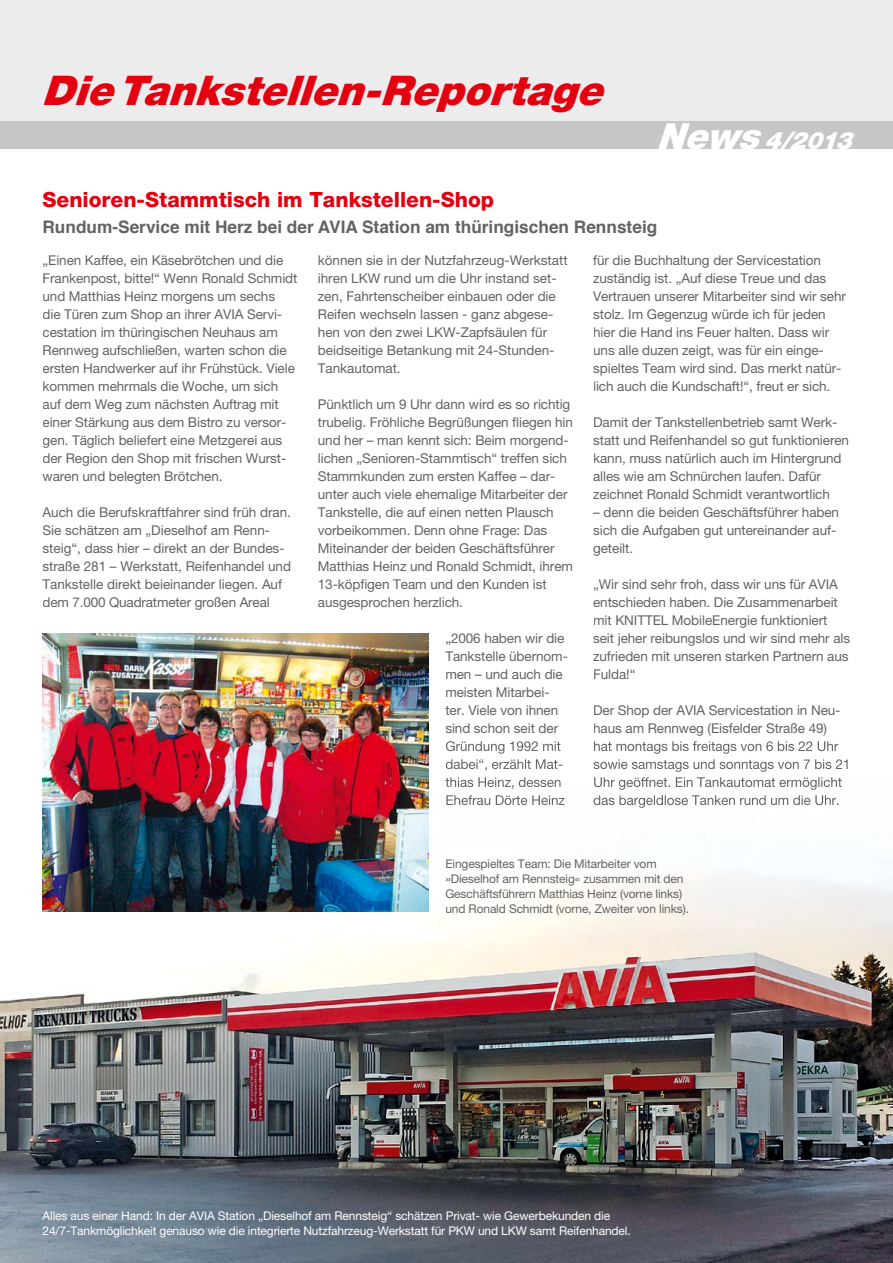
<style>
.page{position:relative;width:893px;height:1263px;background:#fff}
.page>*{position:absolute;margin:0;border:0;box-sizing:border-box;transform-origin:0 0}
.t1{font:italic 900 40.95px "Helvetica Neue";color:#e3000f}
.t2{font:italic 900 24px "Helvetica Neue";color:#fff}
.t3{font:800 21px "Helvetica Neue";color:#e3000f}
.t4{font:700 17.25px "Helvetica";color:#636362}
.t5{font:13.5px/18px "Helvetica Neue";letter-spacing:-.005em;color:#636362}
.t6{font:12px/15px "Helvetica Neue";letter-spacing:-.01em;color:#fff}
.t7{font:12px/15px "Helvetica Neue";letter-spacing:-.01em;color:#636362}
.s1{font-size:36px}
</style>
<div class="page">
<div style="left:0;top:0;width:893px;height:128px;background:#ececed"></div>
<div style="left:0;top:121px;width:893px;height:28px;background:#c5c6c6"></div>
<img style="left:0;top:738px;width:893px;height:525px">
<img style="left:446px;top:741px;width:115px;height:13px">
<img style="left:446px;top:759px;width:116px;height:12px">
<img style="left:445px;top:777px;width:116px;height:12px">
<img style="left:446px;top:795px;width:119px;height:10px">
<img style="left:594px;top:741px;width:244px;height:13px">
<img style="left:594px;top:759px;width:256px;height:13px">
<img style="left:594px;top:777px;width:248px;height:13px">
<img style="left:594px;top:795px;width:244px;height:13px">
<img style="left:43px;top:634px;width:385px;height:278px">
<h1 class="t1" style="left:42px;top:66px;width:577px">DieTankstellen-Reportage</h1>
<h2 class="t2" style="left:656px;top:126px;width:206px"><span class="s1">News</span>4/2013</h2>
<h3 class="t3" style="left:43px;top:187px;width:453px">Senioren-Stammtisch im Tankstellen-Shop</h3>
<p class="t4" style="left:43px;top:213px;width:616px">Rundum-Service mit Herz bei der AVIA Station am thüringischen Rennsteig</p>
<p class="t5" style="left:43px;top:251px;width:256px">„Einen Kaffee, ein Käsebrötchen und die Frankenpost, bitte!“ Wenn Ronald Schmidt und Matthias Heinz morgens um sechs<br>die Türen zum Shop an ihrer AVIA Servi&shy;cestation im thüringischen Neuhaus am Rennweg aufschließen, warten schon die ersten Handwerker auf ihr Frühstück. Viele kommen mehrmals die Woche, um sich auf dem Weg zum nächsten Auftrag mit einer Stärkung aus dem Bistro zu versor&shy;gen. Täglich beliefert eine Metzgerei aus der Region den Shop mit frischen Wurst&shy;waren und belegten Brötchen.</p>
<p class="t5" style="left:43px;top:503px;width:250px">Auch die Berufskraftfahrer sind früh dran.<br>Sie schätzen am „Dieselhof am Renn&shy;steig“, dass hier – direkt an der Bundes&shy;straße 281 – Werkstatt, Reifenhandel und Tankstelle direkt beieinander liegen. Auf dem 7.000 Quadratmeter großen Areal</p>
<p class="t5" style="left:593px;top:251px;width:254px">für die Buchhaltung der Servicestation zuständig ist. „Auf diese Treue und das Vertrauen unserer Mitarbeiter sind wir sehr stolz. Im Gegenzug würde ich für jeden hier die Hand ins Feuer halten. Dass wir uns alle duzen zeigt, was für ein einge&shy;spieltes Team wird sind. Das merkt natür&shy;lich auch die Kundschaft!“, freut er sich.</p>
<p class="t5" style="left:593px;top:413px;width:257px">Damit der Tankstellenbetrieb samt Werk&shy;statt und Reifenhandel so gut funktionieren kann, muss natürlich auch im Hintergrund alles wie am Schnürchen laufen. Dafür zeichnet Ronald Schmidt verantwortlich</p>
<p class="t5" style="left:593px;top:503px;width:247px">– denn die beiden Geschäftsführer haben sich die Aufgaben gut untereinander auf&shy;geteilt.</p>
<p class="t5" style="left:593px;top:575px;width:259px">„Wir sind sehr froh, dass wir uns für AVIA entschieden haben. Die Zusammenarbeit mit KNITTEL MobileEnergie funktioniert seit jeher reibungslos und wir sind mehr als zufrieden mit unseren starken Partnern aus Fulda!“</p>
<p class="t5" style="left:593px;top:701px;width:249px">Der Shop der AVIA Servicestation in Neu&shy;haus am Rennweg (Eisfelder Straße 49)</p>
<p class="t5" style="left:318px;top:251px;width:251px">können sie in der Nutzfahrzeug-Werkstatt ihren LKW rund um die Uhr instand set&shy;zen, Fahrtenscheiber einbauen oder die Reifen wechseln lassen - ganz abgese&shy;hen von den zwei LKW-Zapfsäulen für beidseitige Betankung mit 24-Stunden-Tankautomat.</p>
<p class="t5" style="left:318px;top:395px;width:257px">Pünktlich um 9 Uhr dann wird es so richtig trubelig. Fröhliche Begrüßungen fliegen hin und her – man kennt sich: Beim morgend&shy;lichen „Senioren-Stammtisch“ treffen sich Stammkunden zum ersten Kaffee – dar&shy;unter auch viele ehemalige Mitarbeiter der Tankstelle, die auf einen netten Plausch vorbeikommen. Denn ohne Frage: Das Miteinander der beiden Geschäftsführer Matthias Heinz und Ronald Schmidt, ihrem 13-köpfigen Team und den Kunden ist ausgesprochen herzlich.</p>
<p class="t5" style="left:445px;top:629px;width:124px">„2006 haben wir die<br>Tankstelle übernom&shy;men – und auch die meisten Mitarbei&shy;ter. Viele von ihnen sind schon seit der</p>
<p class="t7" style="left:445px;top:856px;width:245px">Eingespieltes Team: Die Mitarbeiter vom »Dieselhof am Rennsteig« zusammen mit den Geschäftsführern Matthias Heinz (vorne links) und Ronald Schmidt (vorne, Zweiter von links).</p>
<p class="t6" style="left:43px;top:1208px;width:590px">Alles aus einer Hand: In der AVIA Station „Dieselhof am Rennsteig“ schätzen Privat- wie Gewerbekunden die<br>24/7-Tankmöglichkeit genauso wie die integrierte Nutzfahrzeug-Werkstatt für PKW und LKW samt Reifenhandel.</p>
</div>
